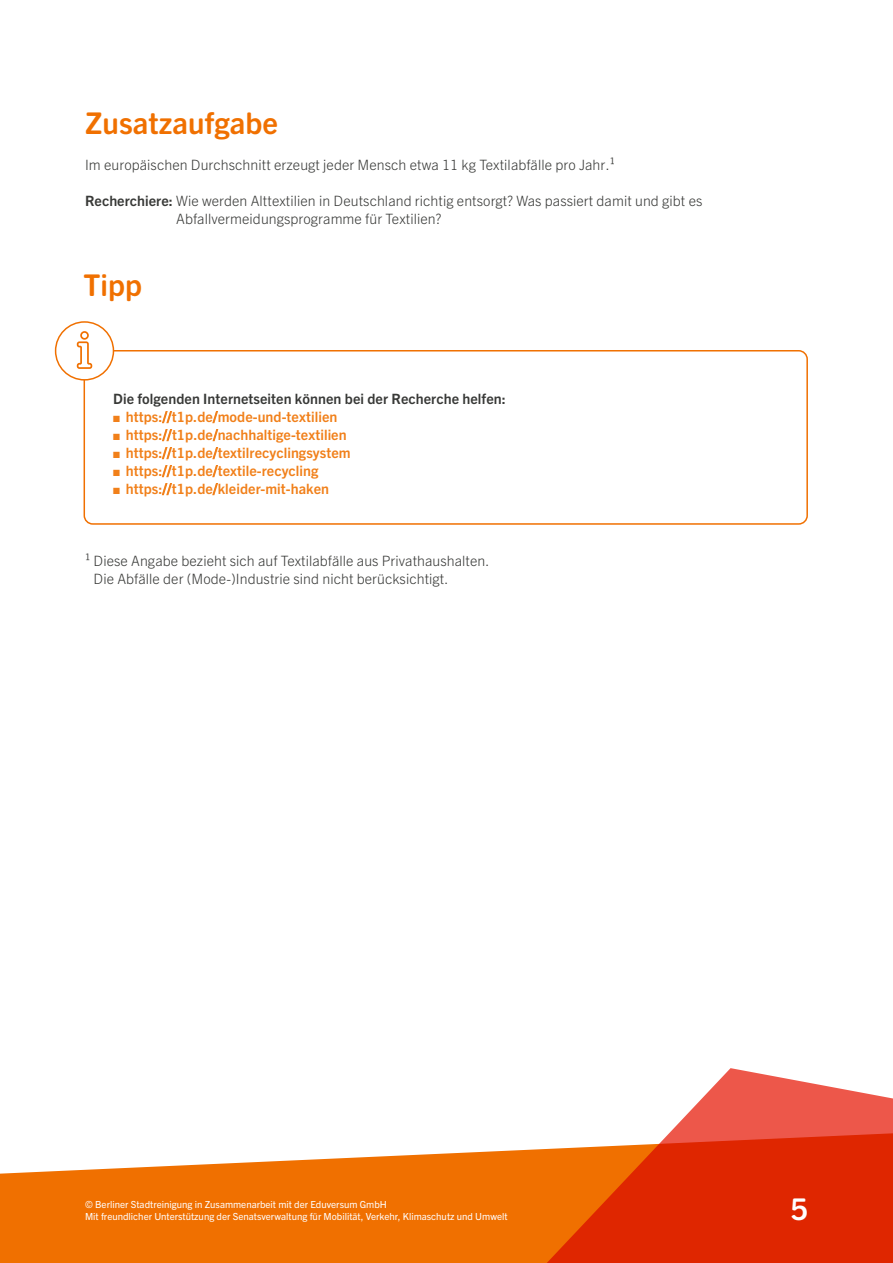
<style>
.page{position:relative;width:893px;height:1263px;background:#fff}
.page>*{position:absolute;margin:0;border:0;box-sizing:border-box;transform-origin:0 0}
.t1{font:700 30px "Trade Gothic Next SR Pro";color:#f07000}
.t2{font:700 30px "Trade Gothic Next SR Pro";color:#fff}
.t3{font:300 14.25px/18px "Trade Gothic Next LT Pro";letter-spacing:.005em;color:#383937}
.t4{font:700 14.25px "Trade Gothic Next LT Pro";letter-spacing:.005em;color:#f1801a}
.t5{font:700 14.25px "Trade Gothic Next LT Pro";letter-spacing:.005em;color:#383937}
.t6{font:9.75px/12px "Trade Gothic Next LT Pro";color:#fff}
.s1{font-weight:700}
</style>
<div class="page">
<svg style="left:0;top:1149px;width:535px;height:114px;background:#f17f1c"></svg>
<svg style="left:535px;top:1068px;width:358px;height:195px;fill:#df2600"></svg>
<div style="left:84px;top:350px;width:724px;height:175px;border:2px solid #f07000;border-radius:9px"></div>
<div style="left:56px;top:322px;width:57px;height:58px;background:#fff;border-radius:50%"></div>
<div style="left:55px;top:321px;width:59px;height:60px;border:2px solid #f07000;border-radius:50%"></div>
<svg style="left:77px;top:331px;width:15px;height:38px"></svg>
<h1 class="t1" style="left:85px;top:102px;width:194px">Zusatzaufgabe</h1>
<p class="t3" style="left:85px;top:155px;width:532px">Im europäischen Durchschnitt erzeugt jeder Mensch etwa 11 kg Textilabfälle pro Jahr.¹</p>
<p class="t3" style="left:176px;top:191px;width:528px;text-indent:-91px"><span class="s1">Recherchiere:</span> Wie werden Alttextilien in Deutschland richtig entsorgt? Was passiert damit und gibt es<br>Abfallvermeidungsprogramme für Textilien?</p>
<h1 class="t1" style="left:84px;top:264px;width:60px">Tipp</h1>
<p class="t5" style="left:113px;top:389px;width:394px">Die folgenden Internetseiten können bei der Recherche helfen:</p>
<p class="t4" style="left:113px;top:407px;width:226px">■ https://t1p.de/mode-und-textilien</p>
<p class="t4" style="left:113px;top:425px;width:235px">■ https://t1p.de/nachhaltige-textilien</p>
<p class="t4" style="left:113px;top:443px;width:239px">■ https://t1p.de/textilrecyclingsystem</p>
<p class="t4" style="left:113px;top:461px;width:207px">■ https://t1p.de/textile-recycling</p>
<p class="t4" style="left:113px;top:479px;width:217px">■ https://t1p.de/kleider-mit-haken</p>
<p class="t3" style="left:93px;top:551px;width:398px;text-indent:-8px">¹ Diese Angabe bezieht sich auf Textilabfälle aus Privathaushalten.<br>Die Abfälle der (Mode-)Industrie sind nicht berücksichtigt.</p>
<p class="t6" style="left:85px;top:1198px;width:424px">© Berliner Stadtreinigung in Zusammenarbeit mit der Eduversum GmbH<br>Mit freundlicher Unterstützung der Senatsverwaltung für Mobilität, Verkehr, Klimaschutz und Umwelt</p>
<h1 class="t2" style="left:791px;top:1188px;width:19px">5</h1>
</div>
